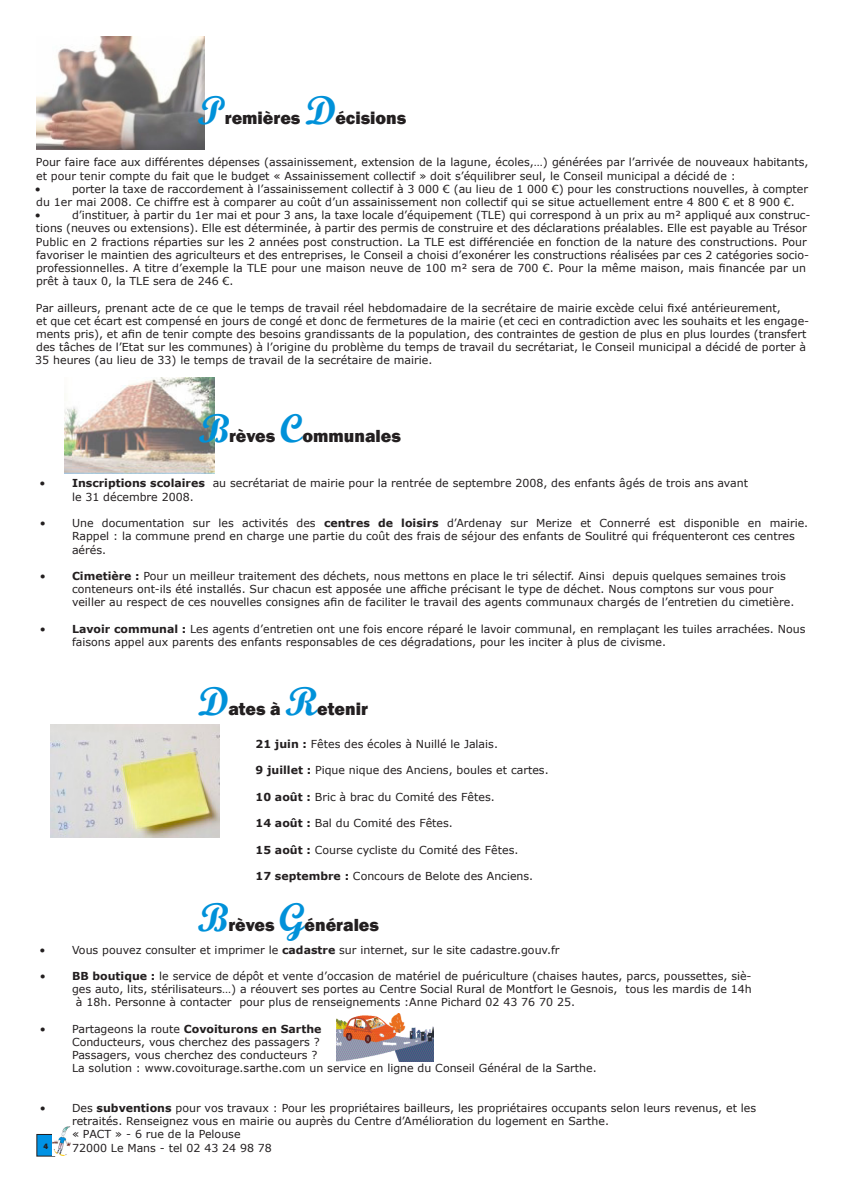
<style>
.page{position:relative;width:842px;height:1191px;background:#fff}
.page>*{position:absolute;margin:0;border:0;box-sizing:border-box;transform-origin:0 0}
.t1{font:40px "Script MT Bold";color:#0091d9}
.t2{font:800 18px "Franklin Gothic";color:#231f20}
.t3{font:11px/13.2px "Verdana";color:#231f20}
.t4{font:800 8px "Franklin Gothic";color:#231f20}
.s1{font-weight:700}
</style>
<div class="page">
<div style="left:37px;top:1134px;width:18px;height:22px;background:#0092e4"></div>
<div style="left:37px;top:1134px;width:18px;height:22px;border:1px solid #231f20"></div>
<img style="left:53px;top:1126px;width:17px;height:29px">
<img style="left:336px;top:1013px;width:98px;height:48px">
<img style="left:51px;top:724px;width:168px;height:113px">
<img style="left:36px;top:36px;width:168px;height:113px">
<img style="left:64px;top:377px;width:150px;height:96px">
<h1 class="t1" style="left:198px;top:85px;width:29px">P</h1>
<h1 class="t1" style="left:305px;top:85px;width:32px">D</h1>
<h2 class="t2" style="left:335px;top:106px;width:72px">écisions</h2>
<p class="t3" style="left:35px;top:155px;width:775px">Pour faire face aux différentes dépenses (assainissement, extension de la lagune, écoles,…) générées par l’arrivée de nouveaux habitants, et pour tenir compte du fait que le budget « Assainissement collectif » doit s’équilibrer seul, le Conseil municipal a décidé de :<br>•</p>
<h2 class="t2" style="left:225px;top:106px;width:77px">remières</h2>
<p class="t3" style="left:35px;top:182px;width:775px;text-indent:37px">porter la taxe de raccordement à l’assainissement collectif à 3 000 € (au lieu de 1 000 €) pour les constructions nouvelles, à compter du 1er mai 2008. Ce chiffre est à comparer au coût d’un assainissement non collectif qui se situe actuellement entre 4 800 € et 8 900 €.<br>•</p>
<p class="t3" style="left:36px;top:208px;width:776px;text-indent:36px">d’instituer, à partir du 1er mai et pour 3 ans, la taxe locale d’équipement (TLE) qui correspond à un prix au m² appliqué aux construc&shy;tions (neuves ou extensions). Elle est déterminée, à partir des permis de construire et des déclarations préalables. Elle est payable au Trésor Public en 2 fractions réparties sur les 2 années post construction. La TLE est différenciée en fonction de la nature des constructions. Pour favoriser le maintien des agriculteurs et des entreprises, le Conseil a choisi d’exonérer les constructions réalisées par ces 2 catégories socio&shy;professionnelles. A titre d’exemple la TLE pour une maison neuve de 100 m² sera de 700 €. Pour la même maison, mais financée par un prêt à taux 0, la TLE sera de 246 €.</p>
<p class="t3" style="left:35px;top:301px;width:775px">Par ailleurs, prenant acte de ce que le temps de travail réel hebdomadaire de la secrétaire de mairie excède celui fixé antérieurement,<br>et que cet écart est compensé en jours de congé et donc de fermetures de la mairie (et ceci en contradiction avec les souhaits et les engage&shy;ments pris), et afin de tenir compte des besoins grandissants de la population, des contraintes de gestion de plus en plus lourdes (transfert des tâches de l’Etat sur les communes) à l’origine du problème du temps de travail du secrétariat, le Conseil municipal a décidé de porter à 35 heures (au lieu de 33) le temps de travail de la secrétaire de mairie.</p>
<h1 class="t1" style="left:199px;top:404px;width:32px">B</h1>
<h1 class="t1" style="left:280px;top:404px;width:24px">C</h1>
<h2 class="t2" style="left:229px;top:424px;width:48px">rèves</h2>
<h2 class="t2" style="left:302px;top:424px;width:100px">ommunales</h2>
<p class="t3" style="left:40px;top:476px;width:7px">•</p>
<p class="t3" style="left:72px;top:476px;width:678px"><span class="s1">Inscriptions scolaires</span> au secrétariat de mairie pour la rentrée de septembre 2008, des enfants âgés de trois ans avant le 31 décembre 2008.</p>
<p class="t3" style="left:72px;top:516px;width:738px;text-indent:-32px">• Une documentation sur les activités des <span class="s1">centres de loisirs</span> d’Ardenay sur Merize et Connerré est disponible en mairie.<br>Rappel : la commune prend en charge une partie du coût des frais de séjour des enfants de Soulitré qui fréquenteront ces centres aérés.</p>
<p class="t3" style="left:72px;top:569px;width:724px;text-indent:-32px">• <span class="s1">Cimetière :</span> Pour un meilleur traitement des déchets, nous mettons en place le tri sélectif. Ainsi depuis quelques semaines trois conteneurs ont-ils été installés. Sur chacun est apposée une affiche précisant le type de déchet. Nous comptons sur vous pour veiller au respect de ces nouvelles consignes afin de faciliter le travail des agents communaux chargés de l’entretien du cimetière.</p>
<p class="t3" style="left:72px;top:622px;width:735px;text-indent:-32px">• <span class="s1">Lavoir communal :</span> Les agents d’entretien ont une fois encore réparé le lavoir communal, en remplaçant les tuiles arrachées. Nous faisons appel aux parents des enfants responsables de ces dégradations, pour les inciter à plus de civisme.</p>
<h1 class="t1" style="left:198px;top:677px;width:32px">D</h1>
<h1 class="t1" style="left:285px;top:677px;width:34px">R</h1>
<h2 class="t2" style="left:228px;top:697px;width:54px">ates à</h2>
<h2 class="t2" style="left:317px;top:697px;width:52px">etenir</h2>
<p class="t3" style="left:256px;top:737px;width:244px"><span class="s1">21 juin :</span> Fêtes des écoles à Nuillé le Jalais.</p>
<p class="t3" style="left:256px;top:763px;width:295px"><span class="s1">9 juillet :</span> Pique nique des Anciens, boules et cartes.</p>
<p class="t3" style="left:256px;top:790px;width:241px"><span class="s1">10 août :</span> Bric à brac du Comité des Fêtes.</p>
<p class="t3" style="left:256px;top:816px;width:199px"><span class="s1">14 août :</span> Bal du Comité des Fêtes.</p>
<p class="t3" style="left:256px;top:842px;width:264px"><span class="s1">15 août :</span> Course cycliste du Comité des Fêtes.</p>
<p class="t3" style="left:256px;top:869px;width:279px"><span class="s1">17 septembre :</span> Concours de Belote des Anciens.</p>
<h1 class="t1" style="left:198px;top:893px;width:32px">B</h1>
<h1 class="t1" style="left:279px;top:893px;width:27px">G</h1>
<h2 class="t2" style="left:228px;top:913px;width:48px">rèves</h2>
<h2 class="t2" style="left:305px;top:913px;width:76px">énérales</h2>
<p class="t3" style="left:40px;top:942px;width:7px">•</p>
<p class="t3" style="left:72px;top:942px;width:489px">Vous pouvez consulter et imprimer le <span class="s1">cadastre</span> sur internet, sur le site cadastre.gouv.fr</p>
<p class="t3" style="left:40px;top:969px;width:713px">• <span class="s1">BB boutique :</span> le service de dépôt et vente d’occasion de matériel de puériculture (chaises hautes, parcs, poussettes, siè-</p>
<p class="t3" style="left:72px;top:982px;width:681px">ges auto, lits, stérilisateurs…) a réouvert ses portes au Centre Social Rural de Montfort le Gesnois, tous les mardis de 14h</p>
<p class="t3" style="left:76px;top:995px;width:501px">à 18h. Personne à contacter pour plus de renseignements :Anne Pichard 02 43 76 70 25.</p>
<p class="t3" style="left:72px;top:1021px;width:526px;text-indent:-32px">• Partageons la route <span class="s1">Covoiturons en Sarthe<br></span>Conducteurs, vous cherchez des passagers ?<br>Passagers, vous cherchez des conducteurs ?<br>La solution : www.covoiturage.sarthe.com un service en ligne du Conseil Général de la Sarthe.</p>
<p class="t3" style="left:72px;top:1101px;width:686px;text-indent:-32px">• Des <span class="s1">subventions</span> pour vos travaux : Pour les propriétaires bailleurs, les propriétaires occupants selon leurs revenus, et les retraités. Renseignez vous en mairie ou auprès du Centre d’Amélioration du logement en Sarthe.<br>« PACT » - 6 rue de la Pelouse<br>72000 Le Mans - tel 02 43 24 98 78</p>
<p class="t4" style="left:43px;top:1141px;width:6px">4</p>
</div>
